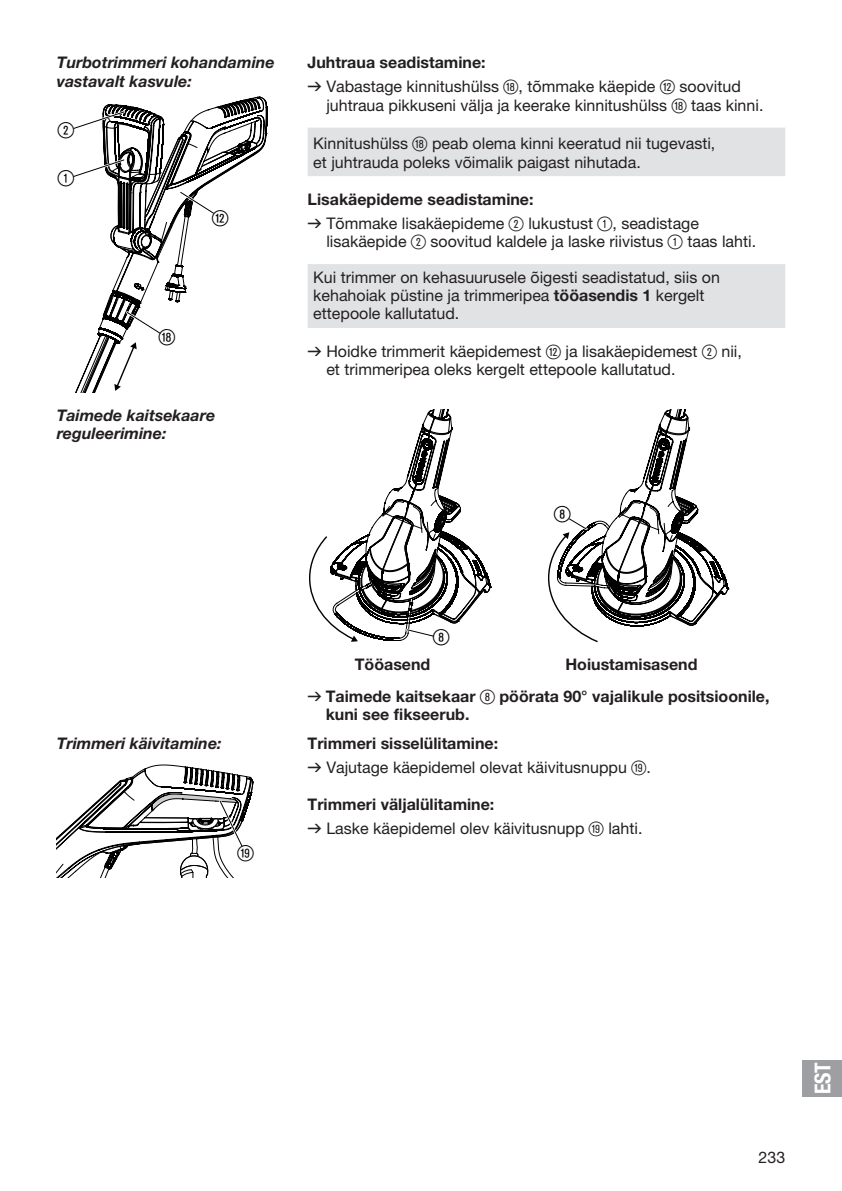
<style>
.page{position:relative;width:842px;height:1191px;background:#fff}
.page>*{position:absolute;margin:0;border:0;box-sizing:border-box;transform-origin:0 0}
.t1{font:22.2px "Ziffernim Kreisund Quadrat BQ";color:#000}
.t2{font:22px/48px "Ziffernim Kreisund Quadrat BQ";color:#000}
.t3{font:22px "GARDENA Pro Bo Cond";color:#fff}
.t4{font:16px/24px "GARDENA Pro";color:#231f20}
.t5{font:italic 700 16px/18.4px "GARDENA Pro";color:#231f20}
.t6{font:700 16px/31.6px "GARDENA Pro";color:#231f20}
.s1{font-weight:700}
.s2{font-family:"Formdruck"}
.s3{font-family:"Ziffernim Kreisund Quadrat BQ";font-size:20px}
.s4{font-family:"Formdruck";font-weight:400}
.s5{font-family:"Ziffernim Kreisund Quadrat BQ";font-weight:400;font-size:20px}
</style>
<div class="page">
<svg style="left:308px;top:128px;width:477px;height:200px;fill:#e1e2e4"></svg>
<svg style="left:73px;top:96px;width:195px;height:296px"></svg>
<svg style="left:309px;top:409px;width:182px;height:233px"></svg>
<svg style="left:548px;top:409px;width:181px;height:234px"></svg>
<svg style="left:57px;top:764px;width:197px;height:113px"></svg>
<div style="left:802px;top:1060px;width:40px;height:36px;background:#9d9fa2"></div>
<p class="t5" style="left:57px;top:53px;width:220px">Turbotrimmeri kohandamine vastavalt kasvule:</p>
<h2 class="t2" style="left:58px;top:106px;width:18px">2<br>1</h2>
<h2 class="t2" style="left:212px;top:194px;width:18px">W</h2>
<h2 class="t2" style="left:159px;top:314px;width:18px">I</h2>
<p class="t5" style="left:57px;top:405px;width:160px">Taimede kaitsekaare reguleerimine:</p>
<p class="t4" style="left:308px;top:50px;width:435px"><span class="s1">Juhtraua seadistamine:<br></span><span class="s2">v</span> Vabastage kinnitushülss <span class="s3">I</span>, tõmmake käepide <span class="s3">W</span> soovitud</p>
<p class="t4" style="left:326px;top:93px;width:439px">juhtraua pikkuseni välja ja keerake kinnitushülss <span class="s3">I</span> taas kinni.</p>
<p class="t4" style="left:313px;top:134px;width:404px;line-height:18.4px">Kinnitushülss <span class="s3">I</span> peab olema kinni keeratud nii tugevasti, et juhtrauda poleks võimalik paigast nihutada.</p>
<p class="t4" style="left:308px;top:187px;width:393px"><span class="s1">Lisakäepideme seadistamine:<br></span><span class="s2">v</span> Tõmmake lisakäepideme <span class="s3">2</span> lukustust <span class="s3">1</span>, seadistage</p>
<p class="t4" style="left:326px;top:229px;width:431px">lisakäepide <span class="s3">2</span> soovitud kaldele ja laske riivistus <span class="s3">1</span> taas lahti.</p>
<p class="t4" style="left:313px;top:267px;width:408px;line-height:18.4px">Kui trimmer on kehasuurusele õigesti seadistatud, siis on kehahoiak püstine ja trimmeripea <span class="s1">tööasendis 1</span> kergelt ettepoole kallutatud.</p>
<p class="t4" style="left:326px;top:341px;width:417px;line-height:18.4px;text-indent:-19px"><span class="s2">v</span> Hoidke trimmerit käepidemest <span class="s3">W</span> ja lisakäepidemest <span class="s3">2</span> nii, et trimmeripea oleks kergelt ettepoole kallutatud.</p>
<h1 class="t1" style="left:554px;top:501px;width:18px">8</h1>
<p class="t5" style="left:57px;top:733px;width:167px">Trimmeri käivitamine:</p>
<h2 class="t2" style="left:238px;top:829px;width:18px">O</h2>
<h2 class="t2" style="left:433px;top:613px;width:18px">8</h2>
<p class="t6" style="left:355px;top:648px;width:77px">Tööasend</p>
<p class="t6" style="left:308px;top:648px;width:463px;text-indent:258px">Hoiustamisasend<br><span class="s4">v</span> Taimede kaitsekaar <span class="s5">8</span> pöörata 90° vajalikule positsioonile,</p>
<p class="t6" style="left:326px;top:698px;width:145px">kuni see fikseerub.</p>
<p class="t4" style="left:308px;top:731px;width:345px"><span class="s1">Trimmeri sisselülitamine:<br></span><span class="s2">v</span> Vajutage käepidemel olevat käivitusnuppu <span class="s3">O</span>.</p>
<p class="t4" style="left:308px;top:791px;width:336px"><span class="s1">Trimmeri väljalülitamine:<br></span><span class="s2">v</span> Laske käepidemel olev käivitusnupp <span class="s3">O</span> lahti.</p>
<p class="t4" style="left:759px;top:1144px;width:28px">233</p>
<h2 class="t3" style="left:809px;top:1094px;width:34px;rotate:-90deg">EST</h2>
</div>
